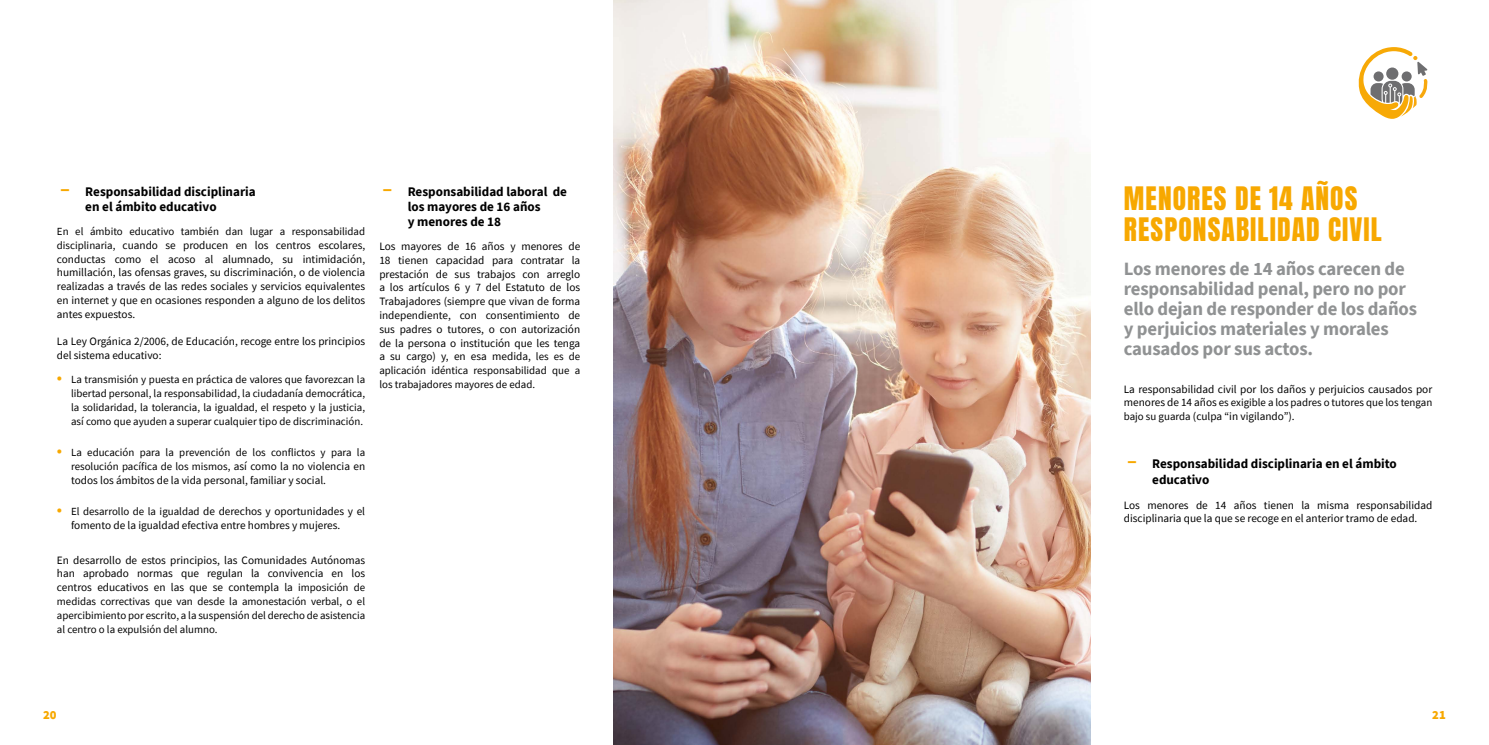
<style>
.page{position:relative;width:1489px;height:745px;background:#fff}
.page>*{position:absolute;margin:0;border:0;box-sizing:border-box;transform-origin:0 0}
.t1{font:27.5px/31.2px "Anton";letter-spacing:.04em;color:#f7a800}
.t2{font:700 18.75px/20px "Source Sans Pro";letter-spacing:-.01em;color:#909293}
.t3{font:700 13.12px/15px "Source Sans Pro";color:#000}
.t4{font:900 12.5px "Source Sans Pro";color:#f7a800}
.t5{font:11.25px/13.8px "Source Sans Pro";color:#000;text-align:justify}
.t6{font:10.88px/13.8px "Source Sans Pro";color:#000;text-align:justify}
.s1{font-size:17.5px;color:#f7a800}
.s2{font-size:10.88px}
.s3{font-size:11.25px}
</style>
<div class="page">
<img style="left:614px;top:0;width:476px;height:744px">
<svg style="left:1358px;top:47px;width:70px;height:72px"></svg>
<p class="t3" style="left:85px;top:183px;width:172px;text-indent:-25px"><span class="s1">−</span> Responsabilidad disciplinaria en el ámbito educativo</p>
<p class="t6" style="left:57px;top:224px;width:310px">En el ámbito educativo también dan lugar a responsabilidad</p>
<p class="t5" style="left:57px;top:238px;width:310px"><span class="s2">disciplinaria,</span> cuando se producen en los centros escolares, conductas como el acoso al alumnado, su intimidación, humillación, las ofensas graves, su discriminación, o de violencia realizadas a través de las redes sociales y servicios equivalentes en internet y que en ocasiones responden a alguno de los delitos antes expuestos.</p>
<p class="t5" style="left:57px;top:334px;width:310px">La Ley Orgánica 2/2006, de Educación, recoge entre los principios del sistema educativo:</p>
<p class="t6" style="left:71px;top:372px;width:295px;text-indent:-14px"><span class="s1">•</span> La transmisión y puesta en práctica de valores que favorezcan la libertad personal, la responsabilidad, la ciudadanía democrática, la solidaridad, la tolerancia, la igualdad, el respeto y la justicia, así como que ayuden a superar cualquier tipo de discriminación.</p>
<p class="t6" style="left:57px;top:445px;width:310px;text-align:right"><span class="s1">•</span> La educación para la prevención de los conflictos y para la resolución pacífica de los mismos, <span class="s3">así como la no violencia en</span></p>
<p class="t5" style="left:71px;top:473px;width:256px">todos los ámbitos de la vida personal, familiar y social.</p>
<p class="t5" style="left:71px;top:504px;width:295px;text-indent:-14px"><span class="s1">•</span> <span class="s2">El desarrollo de la igualdad</span> de derechos y oportunidades y el fomento de la igualdad efectiva entre hombres y mujeres.</p>
<p class="t5" style="left:57px;top:552px;width:310px">En desarrollo de estos principios, las Comunidades Autónomas han aprobado normas que regulan la convivencia en los centros educativos en las que se contempla la <span class="s2">imposición de</span></p>
<p class="t6" style="left:57px;top:594px;width:310px">medidas correctivas que van desde la amonestación verbal, o el apercibimiento por escrito, a la suspensión del derecho de asistencia al centro o la expulsión del alumno.</p>
<p class="t3" style="left:407px;top:183px;width:161px;text-indent:-25px"><span class="s1">−</span> Responsabilidad laboral de los mayores de 16 años<br>y menores de 18</p>
<p class="t5" style="left:379px;top:239px;width:202px">Los mayores de 16 años y menores de 18 tienen capacidad para contratar la prestación de sus trabajos con arreglo a los artículos 6 y 7 del Estatuto de los Trabajadores (siempre que vivan de forma independiente, con consentimiento de sus padres o tutores, o con autorización de la persona o institución que les tenga a su cargo) y, en esa medida, <span class="s2">les es de</span></p>
<p class="t6" style="left:379px;top:363px;width:202px">aplicación idéntica responsabilidad que a los trabajadores mayores de edad.</p>
<h1 class="t1" style="left:1123px;top:184px;width:259px">MENORES DE 14 AÑOS<br>RESPONSABILIDAD CIVIL</h1>
<h2 class="t2" style="left:1123px;top:259px;width:295px">Los menores de 14 años carecen de responsabilidad penal, pero no por ello dejan de responder de los daños y perjuicios materiales y morales causados por sus actos.</h2>
<p class="t5" style="left:1123px;top:382px;width:310px">La responsabilidad civil por los daños y perjuicios causados por</p>
<p class="t6" style="left:1123px;top:395px;width:310px"><span class="s3">menores de 14 años</span> es exigible a los padres o tutores que los tengan</p>
<p class="t5" style="left:1123px;top:409px;width:172px"><span class="s2">bajo su guarda</span> (culpa “in vigilando”).</p>
<p class="t3" style="left:1152px;top:455px;width:246px;line-height:16.2px;text-indent:-25px"><span class="s1">−</span> Responsabilidad disciplinaria en el ámbito educativo</p>
<p class="t5" style="left:1123px;top:497px;width:310px">Los menores de 14 años tienen la misma responsabilidad disciplinaria que la que se recoge en el anterior tramo de edad.</p>
<p class="t4" style="left:43px;top:706px;width:15px">20</p>
<p class="t4" style="left:1431px;top:706px;width:15px">21</p>
</div>
